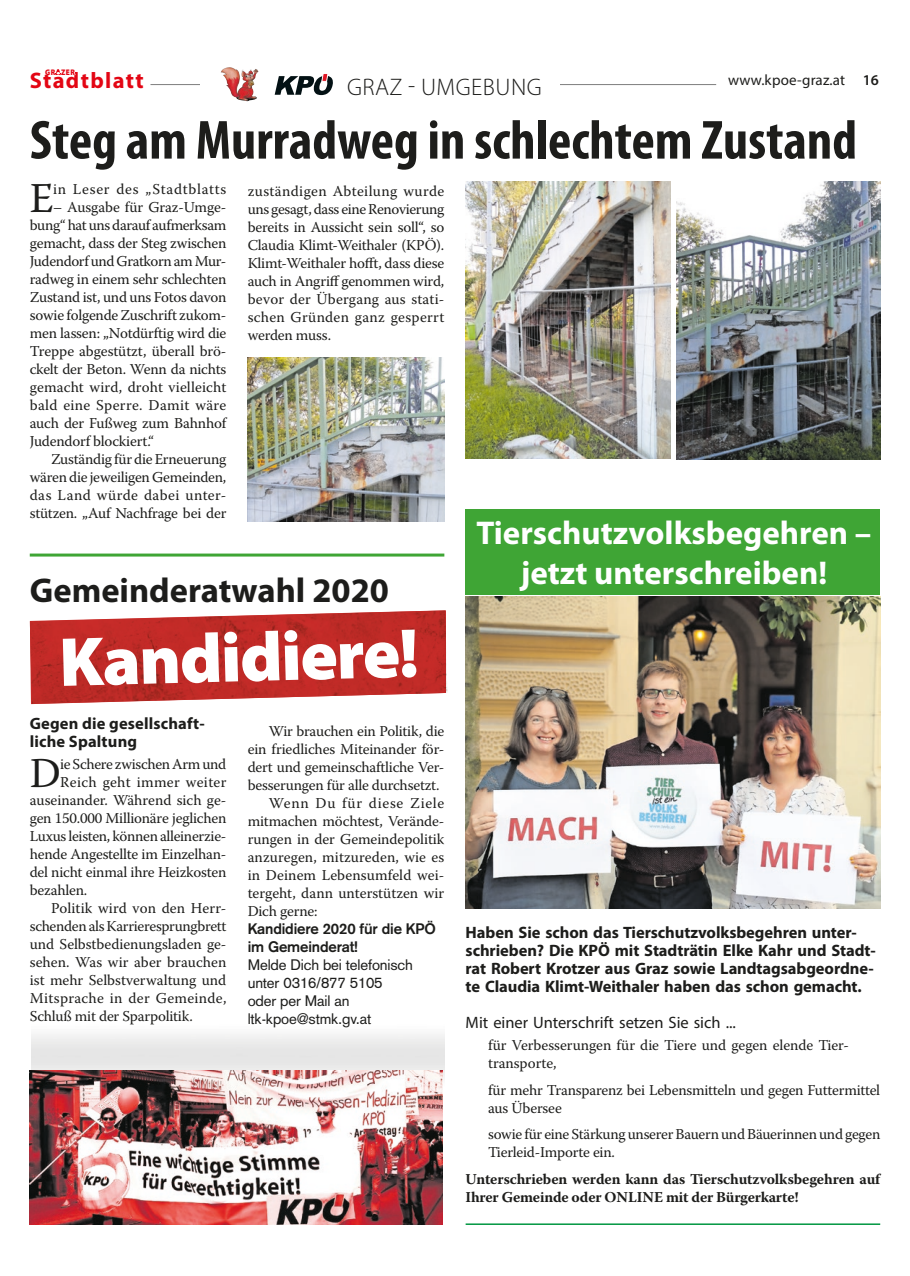
<style>
.page{position:relative;width:910px;height:1276px;background:#fff}
.page>*{position:absolute;margin:0;border:0;box-sizing:border-box;transform-origin:0 0}
.t1{font:900 69.9px "Myriad Pro";color:#fff}
.t2{font:700 condensed 55.5px "Myriad Pro";color:#1d1d1b}
.t3{font:42.3px "Warnock Pro";color:#1d1d1b}
.t4{font:700 34.5px "Myriad Pro";color:#1d1d1b}
.t5{font:700 33px/39.6px "Myriad Pro";color:#fff;text-align:center}
.t6{font:300 24px "Myriad Pro";letter-spacing:.02em;color:#1d1d1b}
.t7{font:700 22.5px "Myriad";letter-spacing:.06em;color:#e30614}
.t8{font:700 16.5px/18px "Myriad Pro";letter-spacing:-.005em;color:#1d1d1b}
.t9{font:16.5px "Myriad Pro";letter-spacing:-.005em;color:#1d1d1b}
.t10{font:15px/18px "Warnock Pro";letter-spacing:-.01em;color:#1d1d1b;text-align:justify}
.t11{font:700 15px/18px "Warnock Pro";letter-spacing:-.01em;color:#1d1d1b}
.t12{font:15px/18px "Akzidenz Grotesk";letter-spacing:-.01em;color:#1d1d1b}
.t13{font:15px "Warnock Pro";letter-spacing:.01em;color:#1d1d1b}
.t14{font:15px "Warnock Pro";letter-spacing:.045em;color:#1d1d1b}
.t15{font:700 15px/18px "Akzidenz Grotesk";letter-spacing:-.01em;color:#1d1d1b}
.t16{font:15px "Warnock Pro";letter-spacing:.02em;color:#1d1d1b}
.t17{font:15px "Warnock Pro";letter-spacing:.025em;color:#1d1d1b}
.t18{font:15px "Myriad Pro";letter-spacing:.01em;color:#1d1d1b}
.t19{font:900 8.1px "Myriad Pro";letter-spacing:.06em;color:#e30614;scale:.9 1}
.s1{font-weight:600}
</style>
<div class="page">
<hr style="left:150px;top:84px;width:566px;height:1px;background:#7e7e7e">
<div style="left:466px;top:509px;width:414px;height:85px;background:#3fa535"></div>
<div style="left:201px;top:80px;width:359px;height:9px;background:#fff"></div>
<svg style="left:275px;top:74px;width:58px;height:21px"></svg>
<img style="left:221px;top:67px;width:9px;height:20px">
<img style="left:466px;top:182px;width:204px;height:276px">
<img style="left:248px;top:357px;width:196px;height:164px">
<img style="left:676px;top:182px;width:204px;height:277px">
<img style="left:466px;top:596px;width:414px;height:312px">
<hr style="left:466px;top:1223px;width:414px;height:2px;background:#009641">
<img style="left:30px;top:1070px;width:413px;height:155px">
<hr style="left:30px;top:553px;width:414px;height:3px;background:#3fa535">
<img style="left:30px;top:610px;width:416px;height:94px">
<p class="t19" style="left:45px;top:67px;width:35px">GRAZER</p>
<h3 class="t7" style="left:30px;top:69px;width:115px">Stadtblatt</h3>
<p class="t18" style="left:728px;top:71px;width:152px">www.kpoe-graz.at <span class="s1">16</span></p>
<h3 class="t6" style="left:347px;top:72px;width:196px">GRAZ - UMGEBUNG</h3>
<h2 class="t2" style="left:30px;top:105px;width:829px">Steg am Murradweg in schlechtem Zustand</h2>
<h3 class="t3" style="left:30px;top:173px;width:25px">E</h3>
<p class="t14" style="left:53px;top:180px;width:175px">in Leser des „Stadtblatts</p>
<p class="t10" style="left:248px;top:182px;width:198px">zuständigen Abteilung wurde uns gesagt, dass eine Renovierung bereits in Aussicht sein soll“, so Claudia Klimt-Weithaler (KPÖ).<br>Klimt-Weithaler hofft, dass diese auch in Angriff genommen wird, bevor der Übergang aus stati&shy;schen Gründen ganz gesperrt werden muss.</p>
<p class="t10" style="left:30px;top:198px;width:198px;text-indent:23px">– Ausgabe für Graz-Umge&shy;bung“ hat uns darauf aufmerksam gemacht, dass der Steg zwischen Judendorf und Gratkorn am Mur&shy;radweg in einem sehr schlechten Zustand ist, und uns Fotos davon sowie folgende Zuschrift zukom&shy;men lassen: „Notdürftig wird die Treppe abgestützt, überall brö&shy;ckelt der Beton. Wenn da nichts gemacht wird, droht vielleicht bald eine Sperre. Damit wäre auch der Fußweg zum Bahnhof Judendorf blockiert.“</p>
<p class="t10" style="left:30px;top:450px;width:198px;text-indent:21px">Zuständig für die Erneuerung wären die jeweiligen Gemeinden, das Land würde dabei unter&shy;stützen. „Auf Nachfrage bei der</p>
<h3 class="t5" style="left:477px;top:512px;width:396px">Tierschutzvolksbegehren – jetzt unterschreiben!</h3>
<h3 class="t4" style="left:30px;top:568px;width:361px">Gemeinderatwahl 2020</h3>
<h1 class="t1" style="left:58px;top:614px;width:361px;rotate:-1deg">Kandidiere!</h1>
<p class="t8" style="left:30px;top:714px;width:176px">Gegen die gesellschaft&shy;liche Spaltung</p>
<h3 class="t3" style="left:30px;top:748px;width:33px">D</h3>
<p class="t10" style="left:60px;top:755px;width:168px">ie Schere zwischen Arm und</p>
<p class="t10" style="left:269px;top:721px;width:177px">Wir brauchen ein Politik, die</p>
<p class="t10" style="left:248px;top:739px;width:198px">ein friedliches Miteinander för-</p>
<p class="t10" style="left:248px;top:757px;width:198px">dert und gemeinschaftliche Ver-</p>
<p class="t10" style="left:248px;top:775px;width:194px">besserungen für alle durchsetzt.</p>
<p class="t14" style="left:269px;top:794px;width:177px">Wenn Du für diese Ziele</p>
<p class="t10" style="left:248px;top:811px;width:198px">mitmachen möchtest, Verände-</p>
<p class="t10" style="left:248px;top:829px;width:198px">rungen in der Gemeindepolitik</p>
<p class="t10" style="left:248px;top:847px;width:198px">anzuregen, mitzureden, wie es</p>
<p class="t13" style="left:248px;top:866px;width:198px">in Deinem Lebensumfeld wei-</p>
<p class="t10" style="left:248px;top:883px;width:198px">tergeht, dann unterstützen wir</p>
<p class="t10" style="left:248px;top:901px;width:71px">Dich gerne:</p>
<p class="t15" style="left:248px;top:919px;width:190px">Kandidiere 2020 für die KPÖ im Gemeinderat!</p>
<p class="t12" style="left:248px;top:955px;width:167px">Melde Dich bei telefonisch unter 0316/877 5105 oder per Mail an ltk-kpoe@stmk.gv.at</p>
<p class="t17" style="left:60px;top:773px;width:168px">Reich geht immer weiter</p>
<p class="t10" style="left:30px;top:791px;width:198px">auseinander. Während sich ge-</p>
<p class="t10" style="left:30px;top:809px;width:198px">gen 150.000 Millionäre jeglichen</p>
<p class="t10" style="left:30px;top:827px;width:198px">Luxus leisten, können alleinerzie-</p>
<p class="t10" style="left:30px;top:845px;width:198px">hende Angestellte im Einzelhan-</p>
<p class="t10" style="left:30px;top:863px;width:198px">del nicht einmal ihre Heizkosten</p>
<p class="t10" style="left:30px;top:881px;width:59px">bezahlen.</p>
<p class="t13" style="left:51px;top:899px;width:177px">Politik wird von den Herr-</p>
<p class="t10" style="left:30px;top:917px;width:198px">schenden als Karrieresprungbrett</p>
<p class="t10" style="left:30px;top:935px;width:198px">und Selbstbedienungsladen ge-</p>
<p class="t10" style="left:30px;top:953px;width:198px">sehen. Was wir aber brauchen</p>
<p class="t10" style="left:30px;top:971px;width:198px">ist mehr Selbstverwaltung und</p>
<p class="t16" style="left:30px;top:989px;width:198px">Mitsprache in der Gemeinde,</p>
<p class="t10" style="left:30px;top:1007px;width:165px">Schluß mit der Sparpolitik.</p>
<p class="t8" style="left:466px;top:923px;width:412px">Haben Sie schon das Tierschutzvolksbegehren unter&shy;schrieben? Die KPÖ mit Stadträtin Elke Kahr und Stadt&shy;rat Robert Krotzer aus Graz sowie Landtagsabgeordne&shy;te Claudia Klimt-Weithaler haben das schon gemacht.</p>
<p class="t9" style="left:466px;top:1012px;width:272px">Mit einer Unterschrift setzen Sie sich ...</p>
<p class="t10" style="left:488px;top:1036px;width:362px;text-indent:-22px">● für Verbesserungen für die Tiere und gegen elende Tier&shy;transporte,</p>
<p class="t10" style="left:488px;top:1080px;width:394px;text-indent:-22px">● für mehr Transparenz bei Lebensmitteln und gegen Futtermittel aus Übersee</p>
<p class="t10" style="left:488px;top:1125px;width:394px;text-indent:-22px">● sowie für eine Stärkung unserer Bauern und Bäuerinnen und gegen<br>Tierleid-Importe ein.</p>
<p class="t11" style="left:466px;top:1169px;width:416px">Unterschrieben werden kann das Tierschutzvolksbegehren auf<br>Ihrer Gemeinde oder ONLINE mit der Bürgerkarte!</p>
</div>
